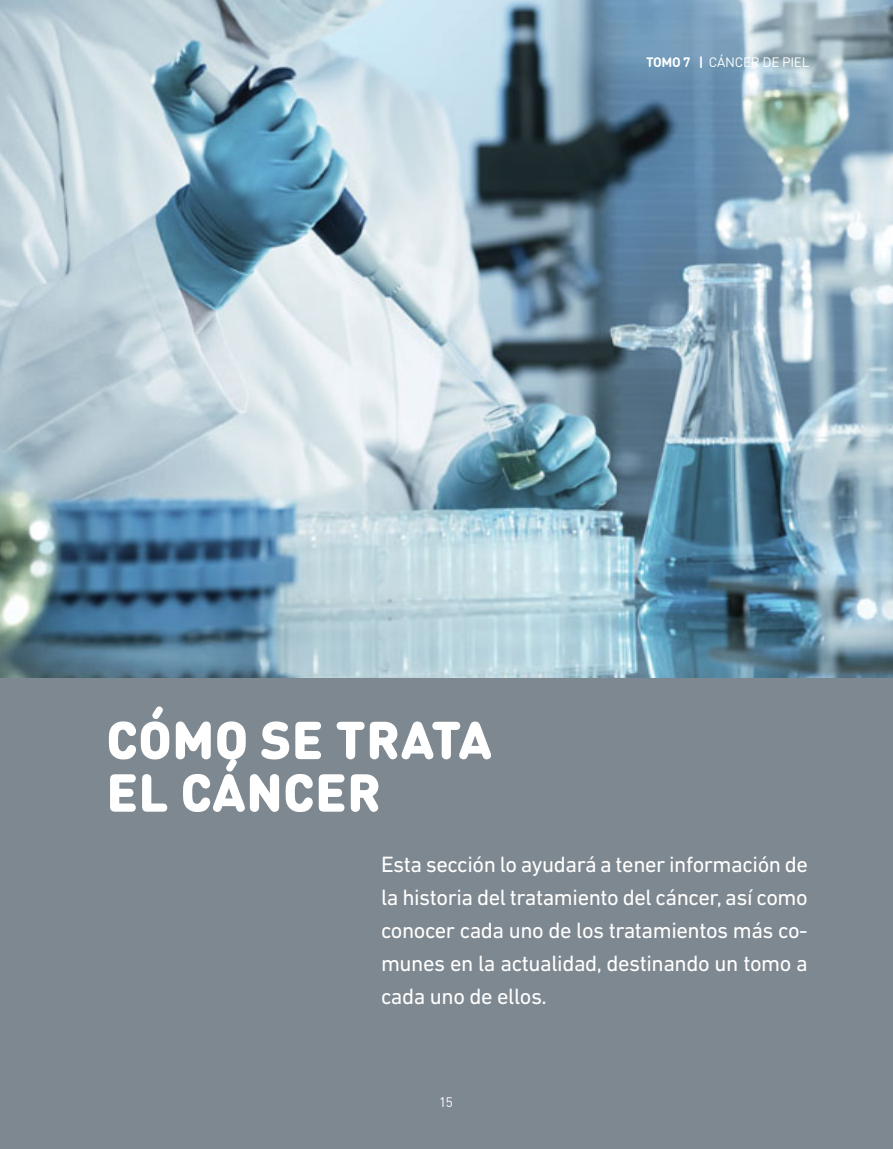
<style>
.page{position:relative;width:893px;height:1149px;background:#fff}
.page>*{position:absolute;margin:0;border:0;box-sizing:border-box;transform-origin:0 0}
.t1{font:900 52.5px/52.5px "DIN Round OT";letter-spacing:.005em;color:#fff}
.t2{font:22.5px/33px "DIN Next LT Pro";letter-spacing:-.02em;color:#fff;text-align:justify}
.t3{font:13.5px "DIN Round OT";letter-spacing:-.02em;color:#fff}
.t4{font:13.5px "DIN";color:#fff}
.s1{font-weight:700}
</style>
<div class="page">
<div style="left:0;top:64px;width:893px;height:1084px;background:#7e8890"></div>
<img style="left:0;top:0;width:893px;height:676px">
<p class="t3" style="left:646px;top:58px;width:165px"><span class="s1">TOMO 7 |</span> CÁNCER DE PIEL</p>
<h1 class="t1" style="left:106px;top:714px;width:387px">CÓMO SE TRATA<br>EL CÁNCER</h1>
<p class="t2" style="left:381px;top:850px;width:428px">Esta sección lo ayudará a tener información de la historia del tratamiento del cáncer, así como conocer cada uno de los tratamientos más co&shy;munes en la actualidad, destinando un tomo a cada uno de ellos.</p>
<p class="t4" style="left:439px;top:1092px;width:15px">15</p>
</div>
